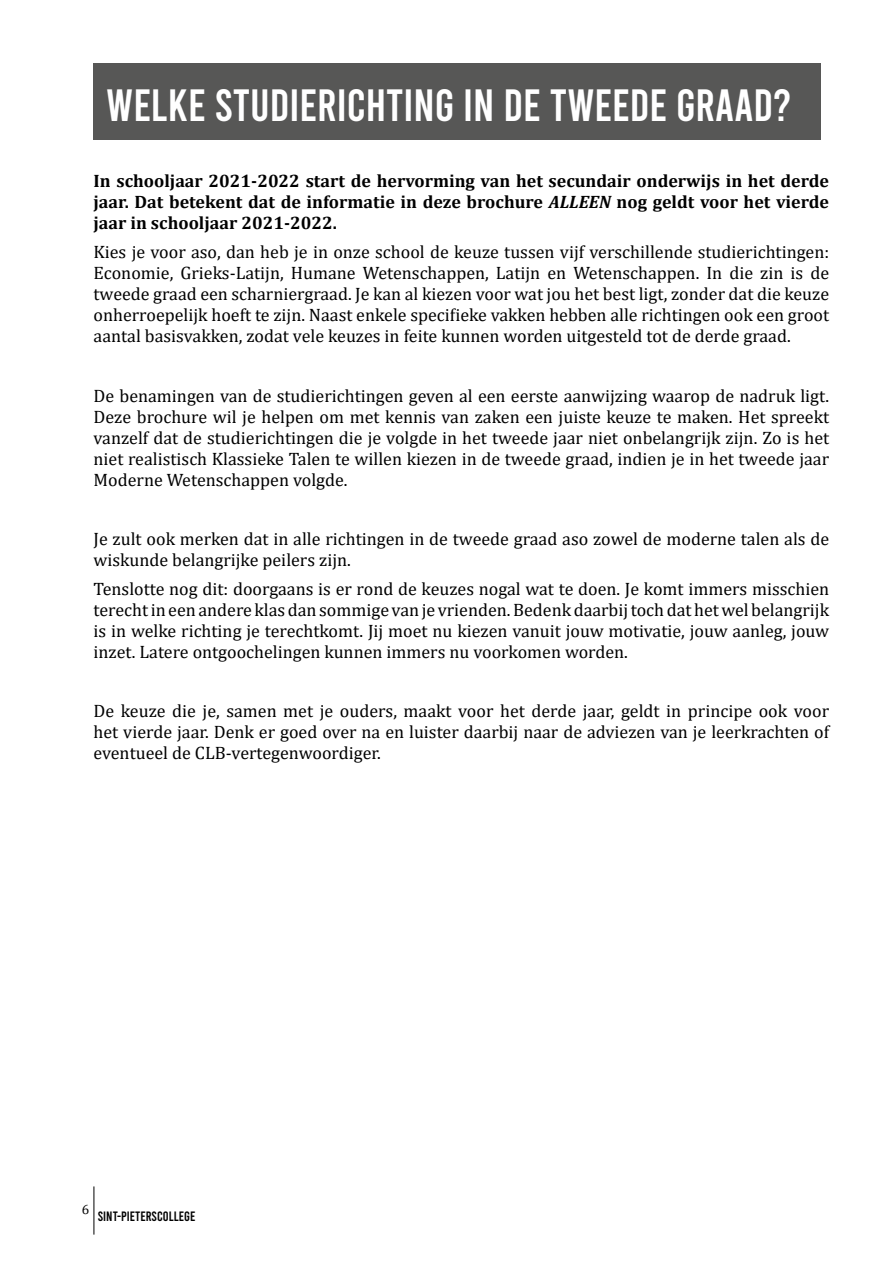
<style>
.page{position:relative;width:893px;height:1263px;background:#fff}
.page>*{position:absolute;margin:0;border:0;box-sizing:border-box;transform-origin:0 0}
.t1{font:45px "Bebas";color:#fff}
.t2{font:18px/21px "Cambria";color:#000;text-align:justify}
.t3{font:700 18px/21px "Cambria";color:#000;text-align:justify}
.t4{font:13.5px "Bebas";color:#000}
.t5{font:13.5px "Cambria";color:#000}
.s1{font-style:italic}
</style>
<div class="page">
<hr style="left:94px;top:1186px;width:1px;height:48px;background:#000">
<div style="left:94px;top:64px;width:727px;height:76px;background:#575756"></div>
<h1 class="t1" style="left:106px;top:83px;width:686px">WELKE STUDIERICHTING IN DE TWEEDE GRAAD?</h1>
<p class="t3" style="left:94px;top:170px;width:737px">In schooljaar 2021-2022 start de hervorming van het secundair onderwijs in het derde jaar. Dat betekent dat de informatie in deze brochure <span class="s1">ALLEEN</span> nog geldt voor het vierde jaar in schooljaar 2021-2022.</p>
<p class="t2" style="left:94px;top:242px;width:737px">Kies je voor aso, dan heb je in onze school de keuze tussen vijf verschillende studierichtingen:<br>Economie, Grieks-Latijn, Humane Wetenschappen, Latijn en Wetenschappen. In die zin is de tweede graad een scharniergraad. Je kan al kiezen voor wat jou het best ligt, zonder dat die keuze onherroepelijk hoeft te zijn. Naast enkele specifieke vakken hebben alle richtingen ook een groot aantal basisvakken, zodat vele keuzes in feite kunnen worden uitgesteld tot de derde graad.</p>
<p class="t2" style="left:94px;top:385px;width:737px">De benamingen van de studierichtingen geven al een eerste aanwijzing waarop de nadruk ligt.<br>Deze brochure wil je helpen om met kennis van zaken een juiste keuze te maken. Het spreekt vanzelf dat de studierichtingen die je volgde in het tweede jaar niet onbelangrijk zijn. Zo is het niet realistisch Klassieke Talen te willen kiezen in de tweede graad, indien je in het tweede jaar Moderne Wetenschappen volgde.</p>
<p class="t2" style="left:94px;top:528px;width:737px">Je zult ook merken dat in alle richtingen in de tweede graad aso zowel de moderne talen als de wiskunde belangrijke peilers zijn.</p>
<p class="t2" style="left:94px;top:578px;width:737px">Tenslotte nog dit: doorgaans is er rond de keuzes nogal wat te doen. Je komt immers misschien terecht in een andere klas dan sommige van je vrienden. Bedenk daarbij toch dat het wel belangrijk is in welke richting je terechtkomt. Jij moet nu kiezen vanuit jouw motivatie, jouw aanleg, jouw inzet. Latere ontgoochelingen kunnen immers nu voorkomen worden.</p>
<p class="t2" style="left:94px;top:700px;width:737px">De keuze die je, samen met je ouders, maakt voor het derde jaar, geldt in principe ook voor het vierde jaar. Denk er goed over na en luister daarbij naar de adviezen van je leerkrachten of eventueel de CLB-vertegenwoordiger.</p>
<p class="t5" style="left:82px;top:1201px;width:9px">6</p>
<p class="t4" style="left:98px;top:1210px;width:99px">SINT-PIETERSCOLLEGE</p>
</div>
